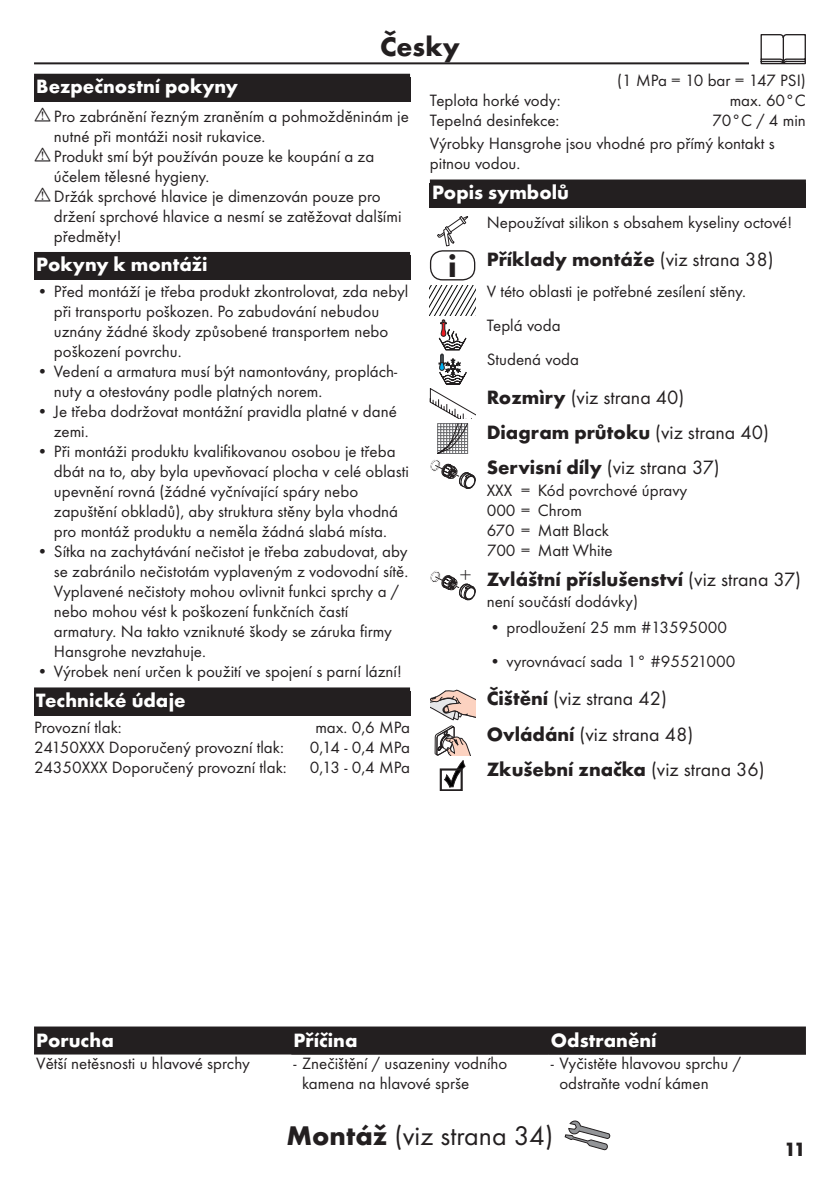
<style>
.page{position:relative;width:840px;height:1191px;background:#fff}
.page>*{position:absolute;margin:0;border:0;box-sizing:border-box;transform-origin:0 0}
.t1{font:700 32px "Futura TOT";color:#231f20}
.t2{font:28px "Futura TOT Boo";color:#231f20}
.t3{font:700 28px "Futura TOT";color:#231f20}
.t4{font:300 21.2px "Futura TOT";color:#231f20}
.t5{font:700 20px "Futura TOT";color:#231f20}
.t6{font:20px/35.4px "Futura TOT Boo";color:#231f20}
.t7{font:700 20px "Futura TOT";color:#fff}
.t8{font:17px/20px "Futura TOT Boo";color:#231f20}
.s1{font-family:"Futura TOT Boo";font-weight:400}
.s2{font-family:"Futura TOT";font-weight:700}
</style>
<div class="page">
<hr style="left:34px;top:62px;width:771px;height:2px;background:#231f20">
<div style="left:748px;top:34px;width:68px;height:34px;background:#fff"></div>
<svg style="left:760px;top:34px;width:45px;height:30px"></svg>
<svg style="left:564px;top:1120px;width:45px;height:30px"></svg>
<div style="left:34px;top:74px;width:376px;height:28px;background:#231f20"></div>
<div style="left:34px;top:252px;width:376px;height:28px;background:#231f20"></div>
<div style="left:34px;top:687px;width:376px;height:28px;background:#231f20"></div>
<div style="left:429px;top:183px;width:376px;height:25px;background:#231f20"></div>
<div style="left:429px;top:179px;width:376px;height:28px;background:#231f20"></div>
<svg style="left:437px;top:216px;width:31px;height:30px"></svg>
<div style="left:429px;top:250px;width:46px;height:30px;border:1px solid #231f20;border-radius:12px"></div>
<svg style="left:429px;top:285px;width:46px;height:204px"></svg>
<svg style="left:430px;top:570px;width:45px;height:30px"></svg>
<svg style="left:430px;top:690px;width:45px;height:101px"></svg>
<div style="left:34px;top:1026px;width:771px;height:26px;background:#231f20"></div>
<hr style="left:34px;top:1052px;width:771px;height:2px;background:#231f20">
<h2 class="t3" style="left:380px;top:29px;width:81px">Česky</h2>
<p class="t7" style="left:36px;top:74px;width:203px">Bezpečnostní pokyny</p>
<p class="t8" style="left:54px;top:106px;width:356px">Pro zabránění řezným zraněním a pohmožděninám je nutné při montáži nosit rukavice.<br>Produkt smí být používán pouze ke koupání a za účelem tělesné hygieny.<br>Držák sprchové hlavice je dimenzován pouze pro držení sprchové hlavice a nesmí se zatěžovat dalšími předměty!</p>
<p class="t7" style="left:36px;top:252px;width:173px">Pokyny k montáži</p>
<p class="t8" style="left:54px;top:281px;width:356px;text-indent:-17px">• Před montáží je třeba produkt zkontrolovat, zda nebyl při transportu poškozen. Po zabudování nebudou uznány žádné škody způsobené transportem nebo poškození povrchu.</p>
<p class="t8" style="left:54px;top:361px;width:345px;text-indent:-17px">• Vedení a armatura musí být namontovány, proplách&shy;nuty a otestovány podle platných norem.</p>
<p class="t8" style="left:54px;top:401px;width:344px;text-indent:-17px">• Je třeba dodržovat montážní pravidla platné v dané zemi.</p>
<p class="t8" style="left:54px;top:441px;width:356px;text-indent:-17px">• Při montáži produktu kvalifikovanou osobou je třeba dbát na to, aby byla upevňovací plocha v celé oblasti upevnění rovná (žádné vyčnívající spáry nebo zapuštění obkladů), aby struktura stěny byla vhodná pro montáž produktu a neměla žádná slabá místa.</p>
<p class="t8" style="left:54px;top:541px;width:355px;text-indent:-17px">• Sítka na zachytávání nečistot je třeba zabudovat, aby se zabránilo nečistotám vyplaveným z vodovodní sítě.<br>Vyplavené nečistoty mohou ovlivnit funkci sprchy a / nebo mohou vést k poškození funkčních častí armatury. Na takto vzniknuté škody se záruka firmy Hansgrohe nevztahuje.</p>
<p class="t8" style="left:37px;top:661px;width:366px">• Výrobek není určen k použití ve spojení s parní lázní!</p>
<p class="t7" style="left:36px;top:688px;width:151px">Technické údaje</p>
<p class="t8" style="left:34px;top:717px;width:89px">Provozní tlak:</p>
<p class="t8" style="left:315px;top:717px;width:96px">max. 0,6 MPa</p>
<p class="t8" style="left:34px;top:737px;width:251px">24150XXX Doporučený provozní tlak:</p>
<p class="t8" style="left:309px;top:737px;width:102px">0,14 - 0,4 MPa</p>
<p class="t8" style="left:34px;top:757px;width:254px">24350XXX Doporučený provozní tlak:</p>
<p class="t8" style="left:310px;top:757px;width:102px">0,13 - 0,4 MPa</p>
<p class="t8" style="left:616px;top:71px;width:190px">(1 MPa = 10 bar = 147 PSI)</p>
<p class="t8" style="left:429px;top:91px;width:132px">Teplota horké vody:</p>
<p class="t8" style="left:729px;top:91px;width:78px">max. 60°C</p>
<p class="t8" style="left:429px;top:111px;width:131px">Tepelná desinfekce:</p>
<p class="t8" style="left:429px;top:109px;width:377px;line-height:22.8px;text-indent:282px">70°C / 4 min<br>Výrobky Hansgrohe jsou vhodné pro přímý kontakt s</p>
<p class="t8" style="left:429px;top:153px;width:92px">pitnou vodou.</p>
<p class="t7" style="left:432px;top:180px;width:138px">Popis symbolů</p>
<p class="t8" style="left:486px;top:212px;width:307px">Nepoužívat silikon s obsahem kyseliny octové!</p>
<p class="t5" style="left:486px;top:247px;width:288px">Příklady montáže <span class="s1">(viz strana 38)</span></p>
<p class="t8" style="left:486px;top:274px;width:261px;line-height:34.2px">V této oblasti je potřebné zesílení stěny.<br>Teplá voda<br>Studená voda</p>
<p class="t6" style="left:486px;top:379px;width:199px"><span class="s2">Rozmìry</span> (viz strana 40)</p>
<p class="t5" style="left:486px;top:420px;width:284px">Diagram průtoku <span class="s1">(viz strana 40)</span></p>
<p class="t6" style="left:486px;top:450px;width:234px"><span class="s2">Servisní díly</span> (viz strana 37)</p>
<p class="t8" style="left:486px;top:480px;width:202px">XXX = Kód povrchové úpravy<br>000 = Chrom<br>670 = Matt Black<br>700 = Matt White</p>
<p class="t5" style="left:486px;top:566px;width:315px">Zvláštní příslušenství <span class="s1">(viz strana 37)</span></p>
<p class="t8" style="left:486px;top:591px;width:153px">není součástí dodávky)</p>
<p class="t8" style="left:489px;top:617px;width:239px">• prodloužení 25 mm #13595000</p>
<p class="t8" style="left:489px;top:651px;width:247px">• vyrovnávací sada 1° #95521000</p>
<p class="t6" style="left:486px;top:681px;width:208px"><span class="s2">Čištění</span> (viz strana 42)<br><span class="s2">Ovládání</span> (viz strana 48)</p>
<p class="t5" style="left:486px;top:757px;width:279px">Zkušební značka <span class="s1">(viz strana 36)</span></p>
<h1 class="t1" style="left:448px;top:246px;width:10px">i</h1>
<p class="t4" style="left:459px;top:563px;width:13px">+</p>
<p class="t7" style="left:36px;top:1027px;width:79px">Porucha</p>
<p class="t7" style="left:293px;top:1027px;width:65px">Příčina</p>
<p class="t7" style="left:550px;top:1027px;width:107px">Odstranění</p>
<p class="t8" style="left:36px;top:1053px;width:215px">Větší netěsnosti u hlavové sprchy</p>
<p class="t8" style="left:302px;top:1053px;width:207px;text-indent:-8px">- Znečištění / usazeniny vodního kamena na hlavové sprše</p>
<p class="t8" style="left:559px;top:1053px;width:183px;text-indent:-8px">- Vyčistěte hlavovou sprchu / odstraňte vodní kámen</p>
<h2 class="t2" style="left:286px;top:1119px;width:268px"><span class="s2">Montáž</span> (viz strana 34)</h2>
<p class="t5" style="left:783px;top:1136px;width:23px">11</p>
</div>
